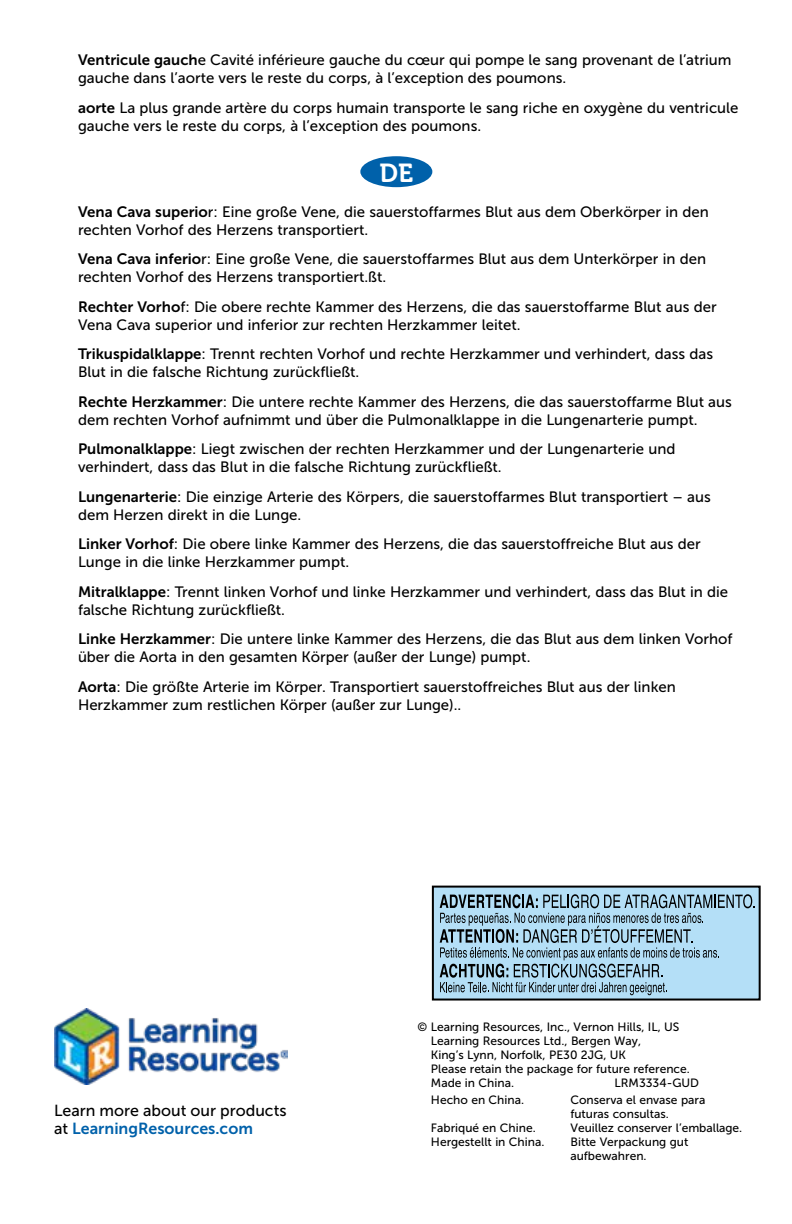
<style>
.page{position:relative;width:792px;height:1224px;background:#fff}
.page>*{position:absolute;margin:0;border:0;box-sizing:border-box;transform-origin:0 0}
.t1{font:26px "Museo 700";color:#fff}
.t2{font:16px "Museo Sans 500";color:#000}
.t3{font:16px "Museo Sans 700";color:#0061aa}
.t4{font:15px/18px "Museo Sans 500";color:#000}
.t5{font:12px/14px "Museo Sans 500";color:#000}
.s1{font-family:"Museo Sans 700"}
.s2{font-family:"Museo Sans 500";color:#000}
</style>
<div class="page">
<div style="left:360px;top:156px;width:72px;height:31px;background:#0061aa;border-radius:50%"></div>
<img style="left:55px;top:1009px;width:232px;height:76px">
<div style="left:433px;top:887px;width:327px;height:113px;background:#b4dff7"></div>
<div style="left:432px;top:886px;width:329px;height:115px;border:2px solid #000"></div>
<svg style="left:440px;top:894px;width:315px;height:101px"></svg>
<p class="t4" style="left:78px;top:51px;width:655px"><span class="s1">Ventricule gauch</span>e Cavité inférieure gauche du cœur qui pompe le sang provenant de l’atrium gauche dans l’aorte vers le reste du corps, à l’exception des poumons.</p>
<p class="t4" style="left:78px;top:99px;width:662px"><span class="s1">aorte</span> La plus grande artère du corps humain transporte le sang riche en oxygène du ventricule gauche vers le reste du corps, à l’exception des poumons.</p>
<h1 class="t1" style="left:380px;top:159px;width:35px">DE</h1>
<p class="t4" style="left:78px;top:202px;width:632px"><span class="s1">Vena Cava superio</span>r: Eine große Vene, die sauerstoffarmes Blut aus dem Oberkörper in den rechten Vorhof des Herzens transportiert.</p>
<p class="t4" style="left:78px;top:250px;width:630px"><span class="s1">Vena Cava inferio</span>r: Eine große Vene, die sauerstoffarmes Blut aus dem Unterkörper in den rechten Vorhof des Herzens transportiert.ßt.</p>
<p class="t4" style="left:78px;top:298px;width:640px"><span class="s1">Rechter Vorho</span>f: Die obere rechte Kammer des Herzens, die das sauerstoffarme Blut aus der<br>Vena Cava superior und inferior zur rechten Herzkammer leitet.</p>
<p class="t4" style="left:78px;top:345px;width:637px"><span class="s1">Trikuspidalklappe</span>: Trennt rechten Vorhof und rechte Herzkammer und verhindert, dass das<br>Blut in die falsche Richtung zurückfließt.</p>
<p class="t4" style="left:78px;top:393px;width:655px"><span class="s1">Rechte Herzkammer</span>: Die untere rechte Kammer des Herzens, die das sauerstoffarme Blut aus dem rechten Vorhof aufnimmt und über die Pulmonalklappe in die Lungenarterie pumpt.</p>
<p class="t4" style="left:78px;top:440px;width:599px"><span class="s1">Pulmonalklappe</span>: Liegt zwischen der rechten Herzkammer und der Lungenarterie und verhindert, dass das Blut in die falsche Richtung zurückfließt.</p>
<p class="t4" style="left:78px;top:488px;width:634px"><span class="s1">Lungenarterie</span>: Die einzige Arterie des Körpers, die sauerstoffarmes Blut transportiert – aus dem Herzen direkt in die Lunge.</p>
<p class="t4" style="left:78px;top:535px;width:624px"><span class="s1">Linker Vorhof</span>: Die obere linke Kammer des Herzens, die das sauerstoffreiche Blut aus der<br>Lunge in die linke Herzkammer pumpt.</p>
<p class="t4" style="left:78px;top:583px;width:652px"><span class="s1">Mitralklappe</span>: Trennt linken Vorhof und linke Herzkammer und verhindert, dass das Blut in die falsche Richtung zurückfließt.</p>
<p class="t4" style="left:78px;top:630px;width:656px"><span class="s1">Linke Herzkammer</span>: Die untere linke Kammer des Herzens, die das Blut aus dem linken Vorhof über die Aorta in den gesamten Körper (außer der Lunge) pumpt.</p>
<p class="t4" style="left:78px;top:678px;width:599px"><span class="s1">Aorta</span>: Die größte Arterie im Körper. Transportiert sauerstoffreiches Blut aus der linken<br>Herzkammer zum restlichen Körper (außer zur Lunge)..</p>
<p class="t2" style="left:54px;top:1101px;width:234px">Learn more about our products</p>
<p class="t3" style="left:54px;top:1119px;width:200px"><span class="s2">at</span> LearningResources.com</p>
<p class="t5" style="left:431px;top:1020px;width:260px;text-indent:-14px">© Learning Resources, Inc., Vernon Hills, IL, US Learning Resources Ltd., Bergen Way,<br>King’s Lynn, Norfolk, PE30 2JG, UK<br>Please retain the package for future reference.<br>Made in China.</p>
<p class="t5" style="left:615px;top:1076px;width:86px">LRM3334-GUD</p>
<p class="t5" style="left:431px;top:1093px;width:95px">Hecho en China.</p>
<p class="t5" style="left:570px;top:1093px;width:136px">Conserva el envase para futuras consultas.</p>
<p class="t5" style="left:431px;top:1121px;width:106px">Fabriqué en Chine.</p>
<p class="t5" style="left:570px;top:1121px;width:173px">Veuillez conserver l’emballage.</p>
<p class="t5" style="left:431px;top:1135px;width:115px">Hergestellt in China.</p>
<p class="t5" style="left:570px;top:1135px;width:119px">Bitte Verpackung gut aufbewahren.</p>
</div>
